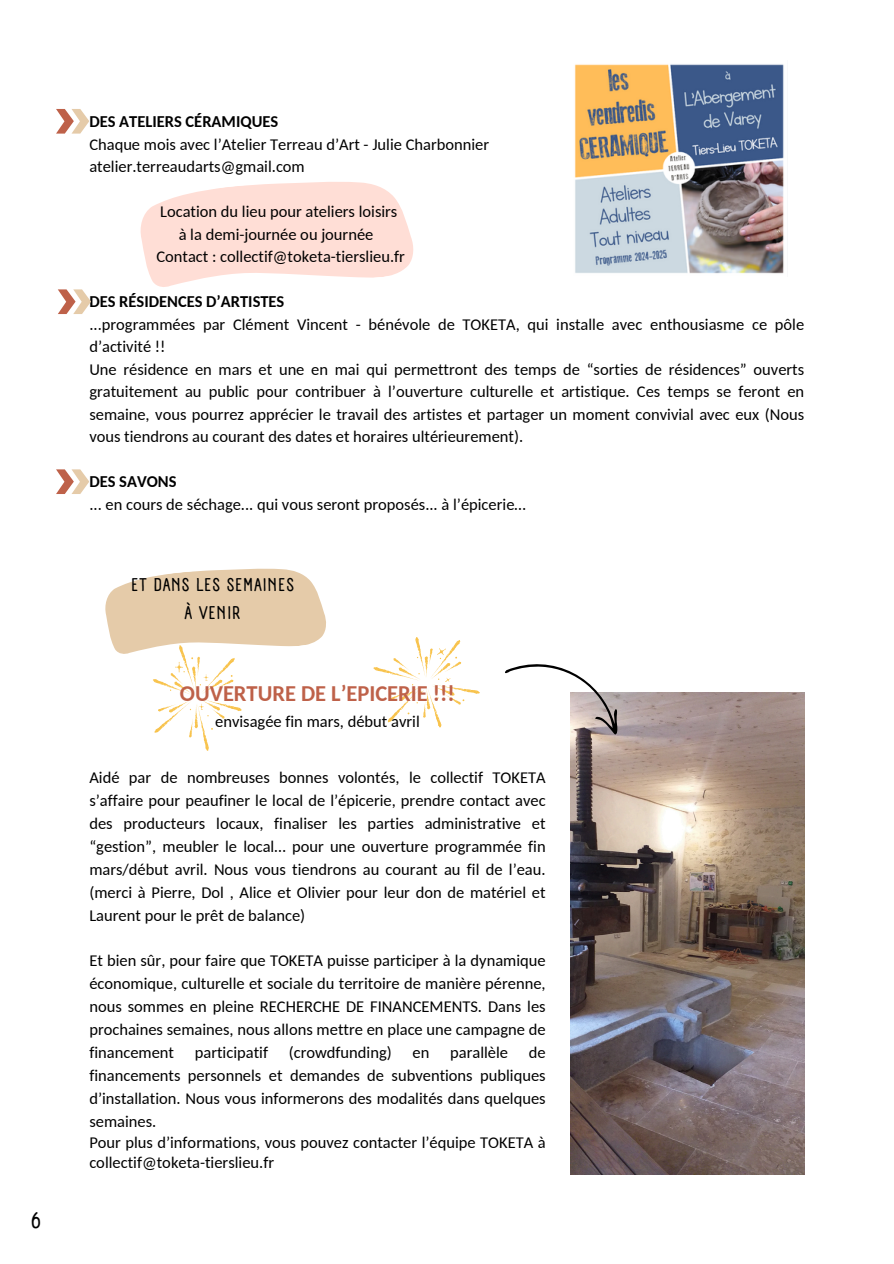
<style>
.page{position:relative;width:894px;height:1264px;background:#fff}
.page>*{position:absolute;margin:0;border:0;box-sizing:border-box;transform-origin:0 0}
.t1{font:700 22.5px "Carlito";color:#be6149}
.t2{font:700 22.5px "A Day Without Sun Text";color:#000}
.t3{font:700 18px/28.2px "A Day Without Sun Text";letter-spacing:.06em;color:#000;text-align:center}
.t4{font:16.5px/23px "Carlito";color:#000;text-align:justify}
.t5{font:700 16.5px "Carlito";color:#000}
</style>
<div class="page">
<svg style="left:140px;top:182px;width:274px;height:105px"></svg>
<img style="left:574px;top:64px;width:210px;height:210px">
<img style="left:570px;top:693px;width:234px;height:481px">
<svg style="left:373px;top:637px;width:107px;height:91px"></svg>
<svg style="left:105px;top:568px;width:221px;height:183px"></svg>
<svg style="left:505px;top:664px;width:132px;height:79px"></svg>
<svg style="left:56px;top:109px;width:33px;height:25px"></svg>
<svg style="left:58px;top:289px;width:32px;height:25px"></svg>
<svg style="left:56px;top:469px;width:33px;height:25px"></svg>
<p class="t2" style="left:31px;top:1206px;width:12px">6</p>
<p class="t5" style="left:89px;top:115px;width:190px">DES ATELIERS CÉRAMIQUES</p>
<p class="t4" style="left:89px;top:134px;width:401px">Chaque mois avec l’Atelier Terreau d’Art - Julie Charbonnier</p>
<p class="t4" style="left:89px;top:157px;width:217px">atelier.terreaudarts@gmail.com</p>
<p class="t4" style="left:160px;top:202px;width:239px">Location du lieu pour ateliers loisirs</p>
<p class="t4" style="left:179px;top:224px;width:196px">à la demi-journée ou journée</p>
<p class="t4" style="left:156px;top:247px;width:250px">Contact : collectif@toketa-tierslieu.fr</p>
<p class="t5" style="left:89px;top:295px;width:196px">DES RÉSIDENCES D’ARTISTES</p>
<p class="t4" style="left:89px;top:314px;width:716px;line-height:22.5px">...programmées par Clément Vincent - bénévole de TOKETA, qui installe avec enthousiasme ce pôle d’activité !!</p>
<p class="t4" style="left:89px;top:359px;width:716px;line-height:22.5px">Une résidence en mars et une en mai qui permettront des temps de “sorties de résidences” ouverts gratuitement au public pour contribuer à l’ouverture culturelle et artistique. Ces temps se feront en semaine, vous pourrez apprécier le travail des artistes et partager un moment convivial avec eux (Nous vous tiendrons au courant des dates et horaires ultérieurement).</p>
<p class="t5" style="left:89px;top:475px;width:89px">DES SAVONS</p>
<p class="t4" style="left:89px;top:494px;width:438px">... en cours de séchage... qui vous seront proposés... à l’épicerie…</p>
<p class="t3" style="left:131px;top:571px;width:164px">ET DANS LES SEMAINES<br>À VENIR</p>
<h1 class="t1" style="left:180px;top:684px;width:276px">OUVERTURE DE L’EPICERIE !!!</h1>
<p class="t4" style="left:215px;top:711px;width:206px">envisagée fin mars, début avril</p>
<p class="t4" style="left:89px;top:767px;width:457px">Aidé par de nombreuses bonnes volontés, le collectif TOKETA s’affaire pour peaufiner le local de l’épicerie, prendre contact avec des producteurs locaux, finaliser les parties administrative et “gestion”, meubler le local… pour une ouverture programmée fin mars/début avril. Nous vous tiendrons au courant au fil de l’eau. (merci à Pierre, Dol , Alice et Olivier pour leur don de matériel et Laurent pour le prêt de balance)</p>
<p class="t4" style="left:89px;top:950px;width:457px">Et bien sûr, pour faire que TOKETA puisse participer à la dynamique économique, culturelle et sociale du territoire de manière pérenne, nous sommes en pleine RECHERCHE DE FINANCEMENTS. Dans les prochaines semaines, nous allons mettre en place une campagne de financement</p>
<p class="t4" style="left:195px;top:1042px;width:75px">participatif</p>
<p class="t4" style="left:289px;top:1042px;width:104px">(crowdfunding)</p>
<p class="t4" style="left:412px;top:1042px;width:18px">en</p>
<p class="t4" style="left:450px;top:1042px;width:59px">parallèle</p>
<p class="t4" style="left:89px;top:1042px;width:457px;text-indent:439px">de financements personnels et demandes de subventions publiques d’installation. Nous vous informerons des modalités dans quelques semaines.</p>
<p class="t4" style="left:89px;top:1134px;width:457px;line-height:19.8px">Pour plus d’informations, vous pouvez contacter l’équipe TOKETA à collectif@toketa-tierslieu.fr</p>
</div>
